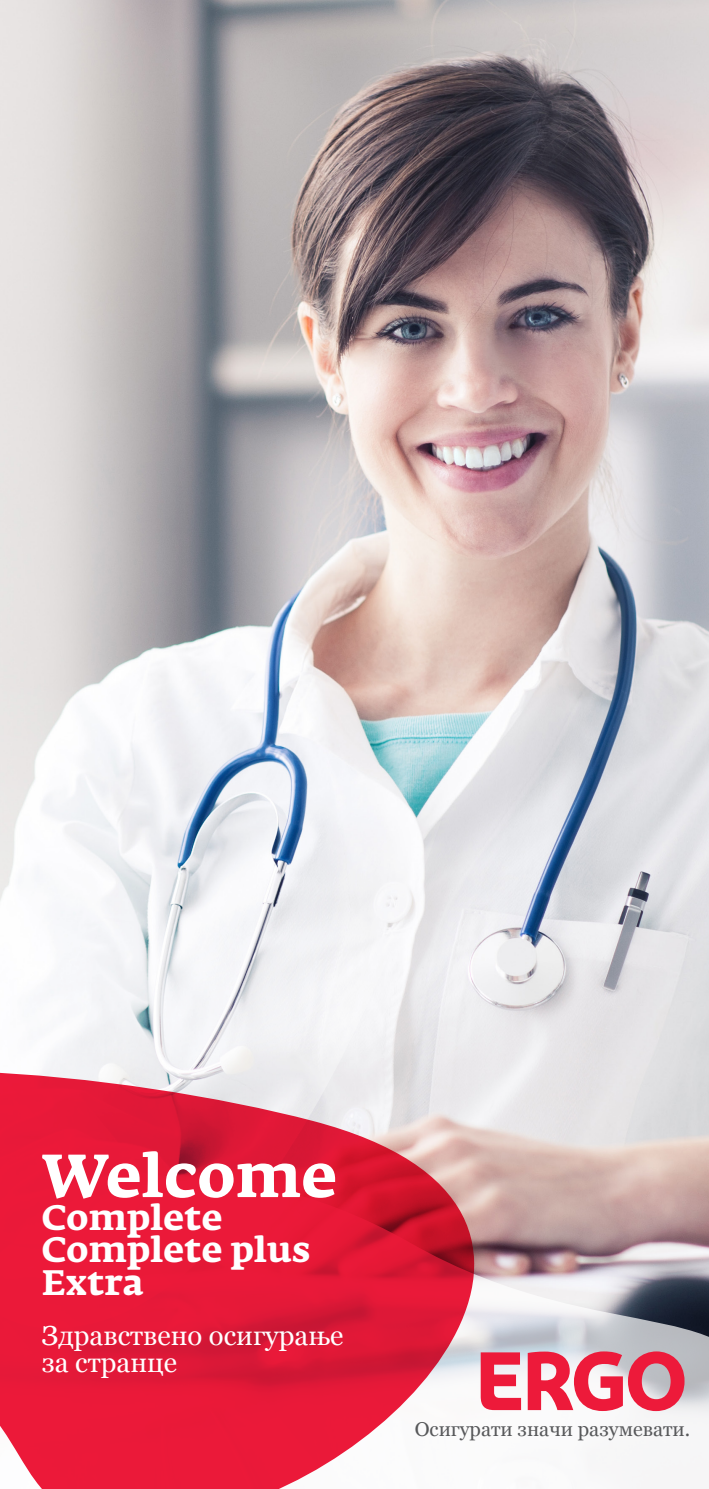
<style>
.page{position:relative;width:709px;height:1489px;background:#fff}
.page>*{position:absolute;margin:0;border:0;box-sizing:border-box;transform-origin:0 0}
.Flyer_Titel_Subhead{font:700 60px "Fedra Serif A Pro";letter-spacing:.01em;color:#fff}
.Flyer_Titel_Subhead-2{font:700 35px "Fedra Serif A Pro";letter-spacing:.01em;color:#fff}
.Flyer_Titel_Subhead-3{font:27.5px "Georgia";color:#fff}
.t1{font:20px "Georgia";color:#57585a}
</style>
<div class="page">
<img style="left:0;top:0;width:709px;height:1176px">
<svg style="left:484px;top:1176px;width:225px;height:246px"></svg>
<svg style="left:0;top:615px;width:500px;height:724px;fill:#f1f1f4"></svg>
<svg style="left:0;top:1064px;width:484px;height:424px;background:#e5445c"></svg>
<svg style="left:527px;top:1351px;width:157px;height:59px"></svg>
<svg style="left:480px;top:1352px;width:41px;height:57px"></svg>
<p class="Flyer_Titel_Subhead" style="left:42px;top:1141px;width:296px">Welcome</p>
<p class="Flyer_Titel_Subhead-2" style="left:42px;top:1196px;width:182px">Complete</p>
<p class="Flyer_Titel_Subhead-2" style="left:42px;top:1229px;width:270px">Complete plus</p>
<p class="Flyer_Titel_Subhead-2" style="left:42px;top:1261px;width:103px">Extra</p>
<p class="Flyer_Titel_Subhead-3" style="left:42px;top:1318px;width:303px">Здравствено осигурање</p>
<p class="Flyer_Titel_Subhead-3" style="left:42px;top:1345px;width:137px">за странце</p>
<p class="t1" style="left:415px;top:1416px;width:277px">Осигурати значи разумевати.</p>
</div>
